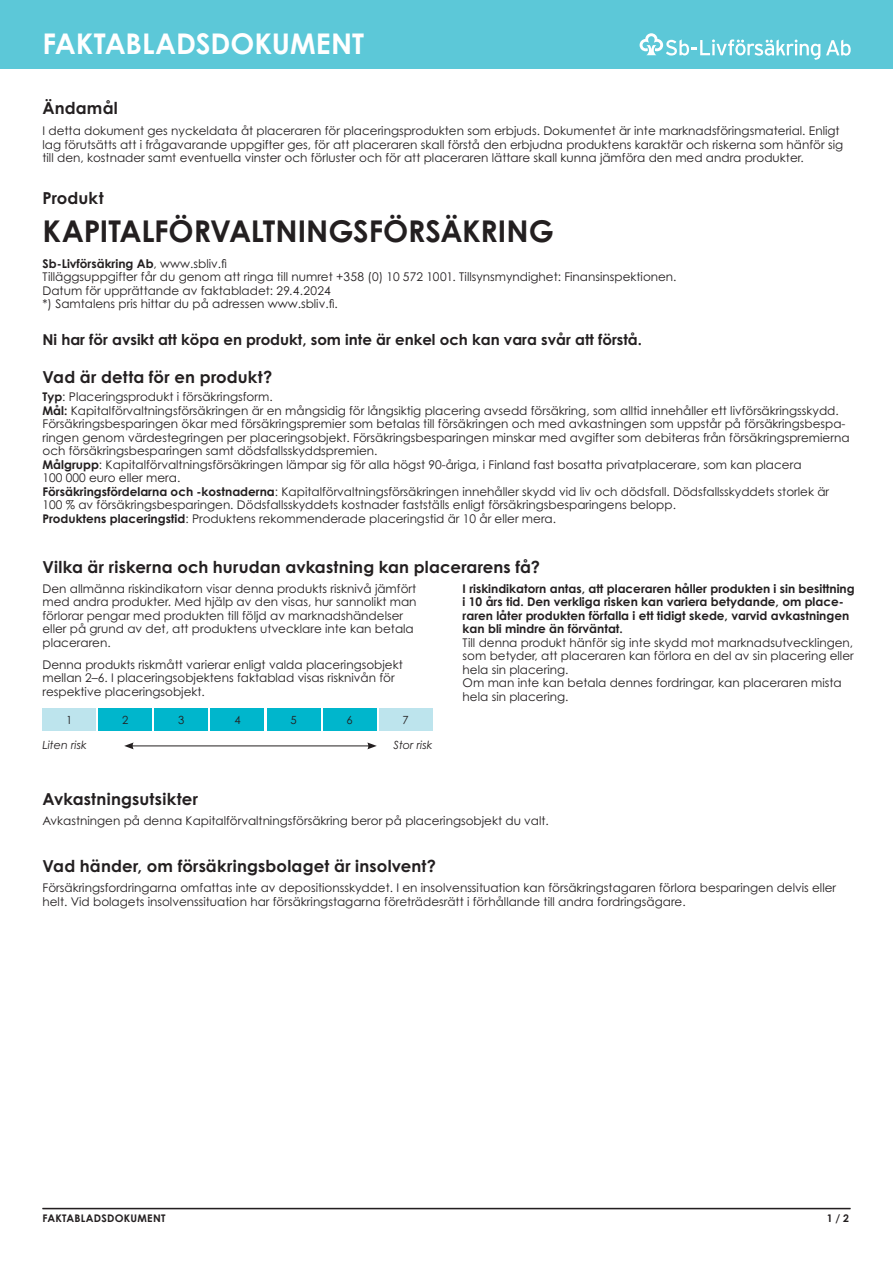
<style>
.page{position:relative;width:893px;height:1263px;background:#fff}
.page>*{position:absolute;margin:0;border:0;box-sizing:border-box;transform-origin:0 0}
.otsikko{font:700 30px "Century Gothic Pro";letter-spacing:-.005em;color:#231f20}
.t1{font:700 28.5px "Century Gothic Pro";letter-spacing:-.005em;color:#fff}
.väliotsikko{font:700 16.5px "Century Gothic Pro";letter-spacing:.01em;color:#231f20}
.leipis{font:700 15px "Century Gothic Pro";color:#231f20}
.leipis-2{font:12px/13.5px "Century Gothic Pro";color:#231f20}
.leipis-3{font:700 12px/13.5px "Century Gothic Pro";color:#231f20}
.väliotsikko-2{font:italic 11.25px "Century Gothic Pro";color:#231f20}
.leipis-4{font:11.25px "Century Gothic Pro";color:#231f20}
.t2{font:700 10.5px "Century Gothic Pro";letter-spacing:.02em;color:#231f20}
.s1{font-weight:400}
.s2{font-weight:700}
</style>
<div class="page">
<div style="left:0;top:0;width:893px;height:69px;background:#5cc8d8"></div>
<hr style="left:43px;top:1208px;width:807px;height:1px;background:#231f20">
<svg style="left:826px;top:40px;width:25px;height:16px"></svg>
<svg style="left:640px;top:33px;width:180px;height:27px"></svg>
<div style="left:43px;top:708px;width:53px;height:23px;background:#bde4ed"></div>
<div style="left:211px;top:708px;width:53px;height:23px;background:#00b6cc"></div>
<div style="left:99px;top:708px;width:53px;height:23px;background:#00b6cc"></div>
<div style="left:267px;top:708px;width:53px;height:23px;background:#00b6cc"></div>
<div style="left:155px;top:708px;width:53px;height:23px;background:#00b6cc"></div>
<div style="left:323px;top:708px;width:53px;height:23px;background:#00b6cc"></div>
<div style="left:379px;top:708px;width:53px;height:23px;background:#bde4ed"></div>
<hr style="left:131px;top:745px;width:239px;height:1px;background:#231f20">
<svg style="left:124px;top:742px;width:10px;height:7px"></svg>
<svg style="left:367px;top:742px;width:10px;height:7px"></svg>
<h2 class="t1" style="left:43px;top:26px;width:323px">FAKTABLADSDOKUMENT</h2>
<p class="väliotsikko" style="left:43px;top:98px;width:77px">Ändamål</p>
<p class="leipis-2" style="left:43px;top:124px;width:802px">I detta dokument ges nyckeldata åt placeraren för placeringsprodukten som erbjuds. Dokumentet är inte marknadsföringsmaterial. Enligt lag förutsätts att i frågavarande uppgifter ges, för att placeraren skall förstå den erbjudna produktens karaktär och riskerna som hänför sig till den, kostnader samt eventuella vinster och förluster och för att placeraren lättare skall kunna jämföra den med andra produkter.</p>
<p class="väliotsikko" style="left:43px;top:188px;width:63px">Produkt</p>
<p class="otsikko" style="left:43px;top:212px;width:513px">KAPITALFÖRVALTNINGSFÖRSÄKRING</p>
<p class="leipis-3" style="left:43px;top:256px;width:186px">Sb-Livförsäkring Ab<span class="s1">, www.sbliv.fi</span></p>
<p class="leipis-2" style="left:43px;top:270px;width:636px">Tilläggsuppgifter får du genom att ringa till numret +358 (0) 10 572 1001. Tillsynsmyndighet: Finansinspektionen.<br>Datum för upprättande av faktabladet: 29.4.2024</p>
<p class="leipis-2" style="left:43px;top:297px;width:297px">*) Samtalens pris hittar du på adressen www.sbliv.fi.</p>
<p class="leipis" style="left:43px;top:330px;width:601px">Ni har för avsikt att köpa en produkt, som inte är enkel och kan vara svår att förstå.</p>
<p class="väliotsikko" style="left:43px;top:367px;width:231px">Vad är detta för en produkt?</p>
<p class="leipis-2" style="left:43px;top:390px;width:232px"><span class="s2">Typ</span>: Placeringsprodukt i försäkringsform.</p>
<p class="leipis-2" style="left:43px;top:403px;width:809px"><span class="s2">Mål:</span> Kapitalförvaltningsförsäkringen är en mångsidig för långsiktig placering avsedd försäkring, som alltid innehåller ett livförsäkringsskydd.<br>Försäkringsbesparingen ökar med försäkringspremier som betalas till försäkringen och med avkastningen som uppstår på försäkringsbespa&shy;ringen genom värdestegringen per placeringsobjekt. Försäkringsbesparingen minskar med avgifter som debiteras från försäkringspremierna och försäkringsbesparingen samt dödsfallsskyddspremien.</p>
<p class="leipis-2" style="left:43px;top:457px;width:760px"><span class="s2">Målgrupp</span>: Kapitalförvaltningsförsäkringen lämpar sig för alla högst 90-åriga, i Finland fast bosatta privatplacerare, som kan placera<br>100 000 euro eller mera.</p>
<p class="leipis-2" style="left:43px;top:484px;width:788px"><span class="s2">Försäkringsfördelarna och -kostnaderna</span>: Kapitalförvaltningsförsäkringen innehåller skydd vid liv och dödsfall. Dödsfallsskyddets storlek är<br>100 % av försäkringsbesparingen. Dödsfallsskyddets kostnader fastställs enligt försäkringsbesparingens belopp.</p>
<p class="leipis-2" style="left:43px;top:511px;width:515px"><span class="s2">Produktens placeringstid</span>: Produktens rekommenderade placeringstid är 10 år eller mera.</p>
<p class="väliotsikko" style="left:43px;top:556px;width:499px">Vilka är riskerna och hurudan avkastning kan placerarens få?</p>
<p class="leipis-2" style="left:43px;top:581px;width:376px">Den allmänna riskindikatorn visar denna produkts risknivå jämfört med andra produkter. Med hjälp av den visas, hur sannolikt man förlorar pengar med produkten till följd av marknadshändelser eller på grund av det, att produktens utvecklare inte kan betala placeraren.</p>
<p class="leipis-2" style="left:43px;top:657px;width:362px">Denna produkts riskmått varierar enligt valda placeringsobjekt mellan 2–6. I placeringsobjektens faktablad visas risknivån för respektive placeringsobjekt.</p>
<p class="leipis-4" style="left:66px;top:713px;width:8px">1</p>
<p class="leipis-4" style="left:122px;top:713px;width:8px">2</p>
<p class="leipis-4" style="left:178px;top:713px;width:8px">3</p>
<p class="leipis-4" style="left:234px;top:713px;width:8px">4</p>
<p class="leipis-4" style="left:290px;top:713px;width:8px">5</p>
<p class="leipis-4" style="left:346px;top:713px;width:8px">6</p>
<p class="leipis-4" style="left:402px;top:713px;width:8px">7</p>
<p class="väliotsikko-2" style="left:43px;top:738px;width:46px">Liten risk</p>
<p class="väliotsikko-2" style="left:393px;top:738px;width:40px">Stor risk</p>
<p class="väliotsikko" style="left:43px;top:789px;width:157px">Avkastningsutsikter</p>
<p class="leipis-3" style="left:463px;top:581px;width:394px">I riskindikatorn antas, att placeraren håller produkten i sin besittning i 10 års tid. Den verkliga risken kan variera betydande, om place&shy;raren låter produkten förfalla i ett tidigt skede, varvid avkastningen kan bli mindre än förväntat.</p>
<p class="leipis-2" style="left:463px;top:635px;width:392px">Till denna produkt hänför sig inte skydd mot marknadsutvecklingen,</p>
<p class="leipis-2" style="left:463px;top:649px;width:393px">som betyder, att placeraren kan förlora en del av sin placering eller</p>
<p class="leipis-2" style="left:463px;top:662px;width:107px">hela sin placering.</p>
<p class="leipis-2" style="left:463px;top:676px;width:381px">Om man inte kan betala dennes fordringar, kan placeraren mista</p>
<p class="leipis-2" style="left:463px;top:689px;width:107px">hela sin placering.</p>
<p class="leipis-2" style="left:43px;top:814px;width:508px">Avkastningen på denna Kapitalförvaltningsförsäkring beror på placeringsobjekt du valt.</p>
<p class="väliotsikko" style="left:43px;top:856px;width:395px">Vad händer, om försäkringsbolaget är insolvent?</p>
<p class="leipis-2" style="left:43px;top:881px;width:795px">Försäkringsfordringarna omfattas inte av depositionsskyddet. I en insolvenssituation kan försäkringstagaren förlora besparingen delvis eller helt. Vid bolagets insolvenssituation har försäkringstagarna företrädesrätt i förhållande till andra fordringsägare.</p>
<p class="t2" style="left:43px;top:1212px;width:124px">FAKTABLADSDOKUMENT</p>
<p class="t2" style="left:827px;top:1212px;width:24px">1 / 2</p>
</div>
